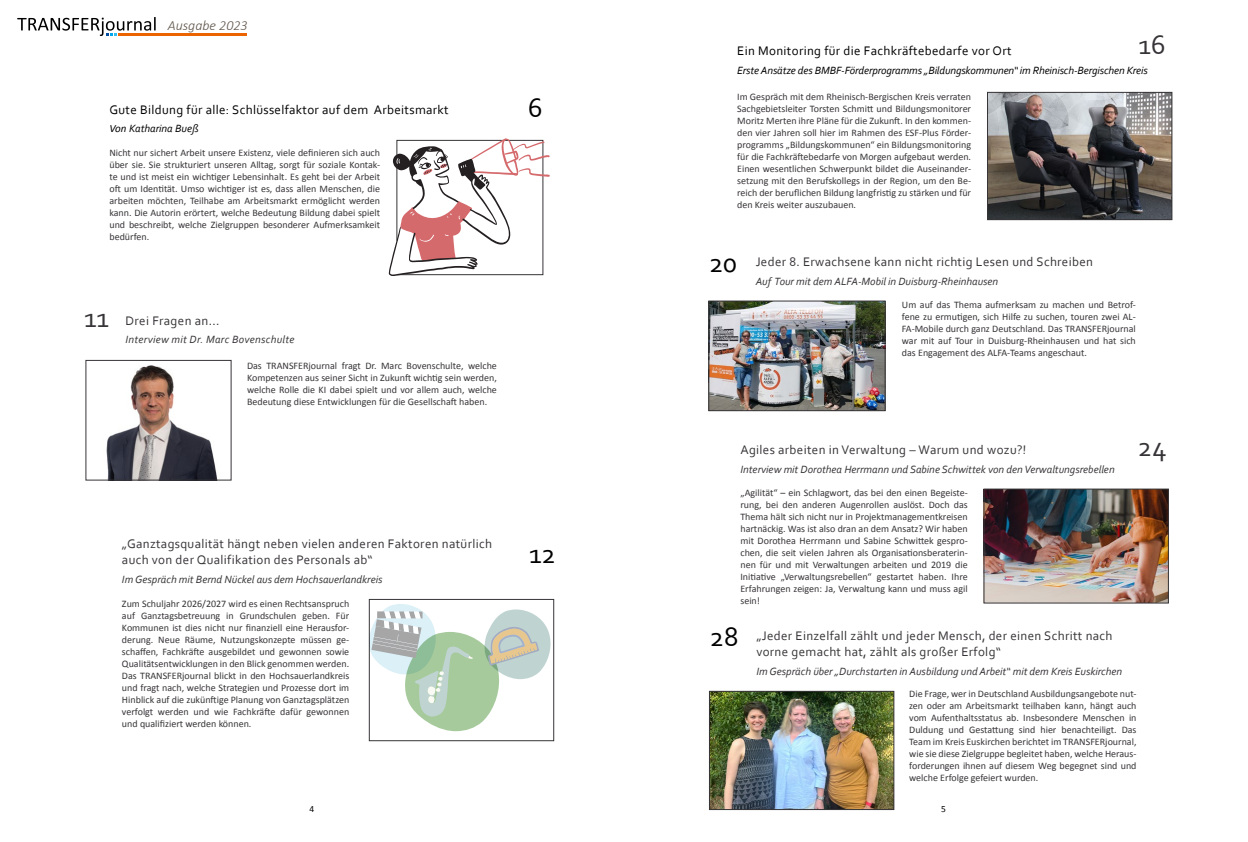
<style>
.page{position:relative;width:1248px;height:842px;background:#fff}
.page>*{position:absolute;margin:0;border:0;box-sizing:border-box;transform-origin:0 0}
.t1{font:28px "Corbel";color:#373437}
.t2{font:28px "Corbel";color:#000}
.t3{font:italic 300 14px "Calibri";color:#5e5347}
.t4{font:13px/15.6px "Corbel";letter-spacing:.025em;color:#373437}
.t5{font:13px "Corbel";letter-spacing:.025em;color:#000}
.t6{font:italic 11px "Corbel";color:#373437}
.t7{font:italic 11px "Corbel";letter-spacing:-.01em;color:#000}
.t8{font:italic 11px "Corbel";letter-spacing:.025em;color:#373437}
.t9{font:10px/12px "Calibri";color:#373437;text-align:justify}
.t10{font:9.4px "Calibri";color:#000}
.s1{font-family:"Calibri"}
.s2{font-size:28px}
.s3{font-size:28px;color:#000}
</style>
<div class="page">
<hr style="left:118px;top:33px;width:129px;height:3px;background:#ec6400">
<svg style="left:17px;top:17px;width:139px;height:19px"></svg>
<img style="left:710px;top:303px;width:173px;height:106px">
<div style="left:708px;top:301px;width:177px;height:110px;border:1px solid #373437"></div>
<img style="left:985px;top:491px;width:181px;height:110px">
<div style="left:983px;top:489px;width:185px;height:114px;border:1px solid #373437"></div>
<img style="left:106px;top:365px;width:111px;height:113px">
<div style="left:86px;top:360px;width:145px;height:120px;border:1px solid #373437"></div>
<svg style="left:388px;top:138px;width:162px;height:138px"></svg>
<div style="left:369px;top:599px;width:185px;height:142px;border:1px solid #373437"></div>
<svg style="left:368px;top:604px;width:183px;height:127px"></svg>
<img style="left:989px;top:94px;width:181px;height:124px">
<div style="left:987px;top:92px;width:185px;height:128px;border:1px solid #373437"></div>
<img style="left:711px;top:693px;width:181px;height:115px">
<div style="left:709px;top:691px;width:185px;height:119px;border:1px solid #373437"></div>
<h2 class="t3" style="left:168px;top:17px;width:81px">Ausgabe 2023</h2>
<h3 class="t5" style="left:109px;top:101px;width:340px">Gute Bildung für alle: Schlüsselfaktor auf dem Arbeitsmarkt</h3>
<p class="t7" style="left:109px;top:122px;width:91px"><span class="s1">Von</span> Katharina Bueß</p>
<p class="t9" style="left:109px;top:147px;width:272px">Nicht nur sichert Arbeit unsere Existenz, viele definieren sich auch über sie. Sie strukturiert unseren Alltag, sorgt für soziale Kontak&shy;te und ist meist ein wichtiger Lebensinhalt. Es geht bei der Arbeit oft um Identität. Umso wichtiger ist es, dass allen Menschen, die arbeiten möchten, Teilhabe am Arbeitsmarkt ermöglicht werden kann. Die Autorin erörtert, welche Bedeutung Bildung dabei spielt und beschreibt, welche Zielgruppen besonderer Aufmerksamkeit bedürfen.</p>
<h3 class="t4" style="left:84px;top:312px;width:137px"><span class="s2">11</span> Drei Fragen an...</h3>
<p class="t8" style="left:126px;top:333px;width:170px">Interview mit Dr. Marc Bovenschulte</p>
<p class="t9" style="left:247px;top:359px;width:251px">Das TRANSFERjournal fragt Dr. Marc Bovenschulte, welche Kompetenzen aus seiner Sicht in Zukunft wichtig sein werden, welche Rolle die KI dabei spielt und vor allem auch, welche Bedeutung diese Entwicklungen für die Gesellschaft haben.</p>
<h1 class="t2" style="left:528px;top:90px;width:16px">6</h1>
<h3 class="t4" style="left:122px;top:536px;width:371px">„Ganztagsqualität hängt neben vielen anderen Faktoren natürlich auch von der Qualifikation des Personals ab“</h3>
<p class="t6" style="left:122px;top:572px;width:262px">Im Gespräch mit Bernd Nückel aus dem Hochsauerlandkreis</p>
<p class="t9" style="left:122px;top:597px;width:229px">Zum Schuljahr 2026/2027 wird es einen Rechtsanspruch auf Ganztagsbetreuung in Grundschulen geben. Für Kommunen ist dies nicht nur finanziell eine Herausfor&shy;derung. Neue Räume, Nutzungskonzepte müssen ge&shy;schaffen, Fachkräfte ausgebildet und gewonnen sowie Qualitätsentwicklungen in den Blick genommen werden.<br>Das TRANSFERjournal blickt in den Hochsauerlandkreis und fragt nach, welche Strategien und Prozesse dort im Hinblick auf die zukünftige Planung von Ganztagsplätzen verfolgt werden und wie Fachkräfte dafür gewonnen und qualifiziert werden können.</p>
<p class="t10" style="left:309px;top:803px;width:6px">4</p>
<h1 class="t2" style="left:529px;top:536px;width:28px">12</h1>
<h1 class="t1" style="left:1138px;top:27px;width:29px">16</h1>
<h3 class="t5" style="left:737px;top:42px;width:276px">Ein Monitoring für die Fachkräftebedarfe vor Ort</h3>
<p class="t7" style="left:737px;top:63px;width:412px">Erste Ansätze des BMBF-Förderprogramms „Bildungskommunen“ im Rheinisch-Bergischen Kreis</p>
<p class="t9" style="left:737px;top:91px;width:235px">Im Gespräch mit dem Rheinisch-Bergischen Kreis verraten Sachgebietsleiter Torsten Schmitt und Bildungsmonitorer Moritz Merten ihre Pläne für die Zukunft. In den kommen&shy;den vier Jahren soll hier im Rahmen des ESF-Plus Förder&shy;programms „Bildungskommunen“ ein Bildungsmonitoring für die Fachkräftebedarfe von Morgen aufgebaut werden.<br>Einen wesentlichen Schwerpunkt bildet die Auseinander&shy;setzung mit den Berufskollegs in der Region, um den Be&shy;reich der beruflichen Bildung langfristig zu stärken und für den Kreis weiter auszubauen.</p>
<h3 class="t4" style="left:709px;top:254px;width:385px"><span class="s3">20</span> Jeder 8. Erwachsene kann nicht richtig Lesen und Schreiben</h3>
<p class="t6" style="left:755px;top:274px;width:244px">Auf Tour mit dem ALFA-Mobil in Duisburg-Rheinhausen</p>
<p class="t9" style="left:901px;top:299px;width:235px">Um auf das Thema aufmerksam zu machen und Betrof&shy;fene zu ermutigen, sich Hilfe zu suchen, touren zwei AL-FA-Mobile durch ganz Deutschland. Das TRANSFERjournal war mit auf Tour in Duisburg-Rheinhausen und hat sich das Engagement des ALFA-Teams angeschaut.</p>
<h3 class="t4" style="left:740px;top:442px;width:287px">Agiles arbeiten in Verwaltung – Warum und wozu?!</h3>
<h1 class="t1" style="left:1137px;top:429px;width:30px">24</h1>
<p class="t6" style="left:740px;top:463px;width:376px">Interview mit Dorothea Herrmann und Sabine Schwittek von den Verwaltungsrebellen</p>
<p class="t9" style="left:740px;top:487px;width:229px">„Agilität“ – ein Schlagwort, das bei den einen Begeiste&shy;rung, bei den anderen Augenrollen auslöst. Doch das Thema hält sich nicht nur in Projektmanagementkreisen hartnäckig. Was ist also dran an dem Ansatz? Wir haben mit Dorothea Herrmann und Sabine Schwittek gespro&shy;chen, die seit vielen Jahren als Organisationsberaterin&shy;nen für und mit Verwaltungen arbeiten und 2019 die Initiative „Verwaltungsrebellen“ gestartet haben. Ihre Erfahrungen zeigen: Ja, Verwaltung kann und muss agil sein!</p>
<h3 class="t4" style="left:756px;top:628px;width:357px;text-indent:-47px"><span class="s3">28</span> „Jeder Einzelfall zählt und jeder Mensch, der einen Schritt nach vorne gemacht hat, zählt als großer Erfolg“</h3>
<p class="t6" style="left:756px;top:664px;width:367px">Im Gespräch über „Durchstarten in Ausbildung und Arbeit“ mit dem Kreis Euskirchen</p>
<p class="t9" style="left:909px;top:687px;width:229px">Die Frage, wer in Deutschland Ausbildungsangebote nut&shy;zen oder am Arbeitsmarkt teilhaben kann, hängt auch vom Aufenthaltsstatus ab. Insbesondere Menschen in Duldung und Gestattung sind hier benachteiligt. Das Team im Kreis Euskirchen berichtet im TRANSFERjournal, wie sie diese Zielgruppe begleitet haben, welche Heraus&shy;forderungen ihnen auf diesem Weg begegnet sind und welche Erfolge gefeiert wurden.</p>
<p class="t10" style="left:941px;top:803px;width:6px">5</p>
</div>
